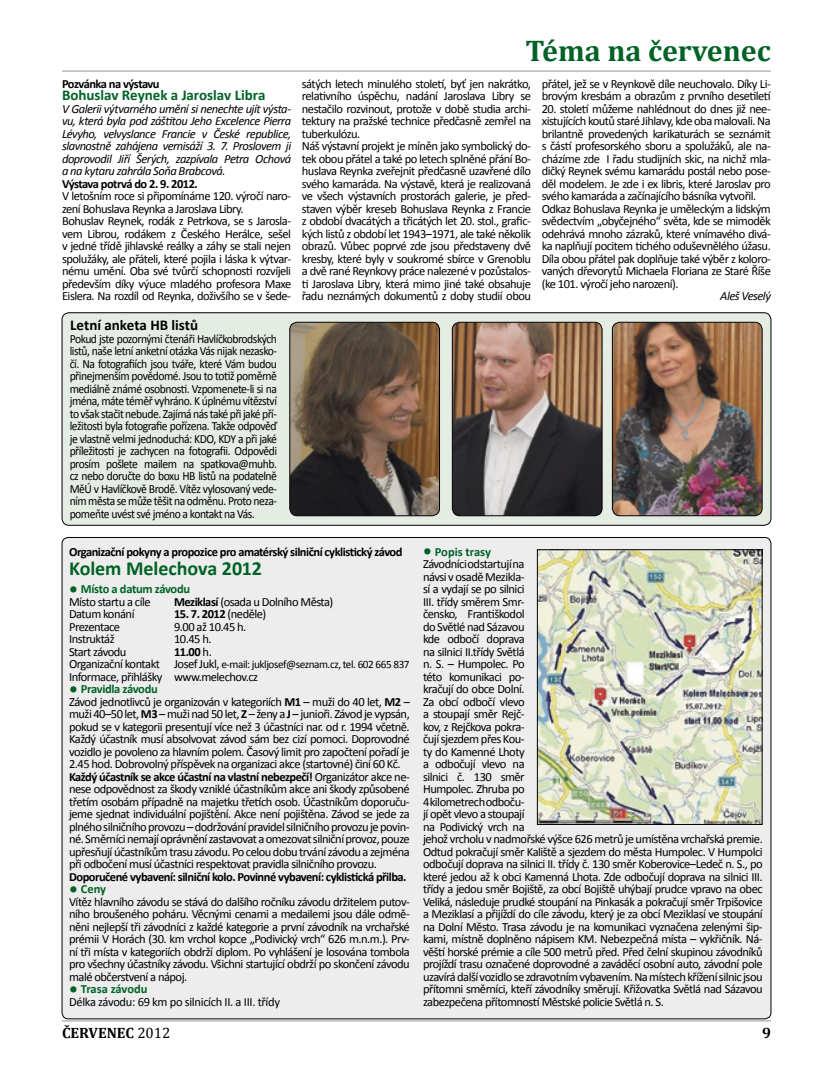
<style>
.page{position:relative;width:833px;height:1081px;background:#fff}
.page>*{position:absolute;margin:0;border:0;box-sizing:border-box;transform-origin:0 0}
.t1{font:700 30px "Cambria";color:#006225}
.t2{font:700 20px "Calibri";letter-spacing:-.005em;color:#006225}
.t3{font:700 15px "Calibri";letter-spacing:-.005em;color:#006225}
.t4{font:700 15px "Calibri";color:#000}
.t5{font:700 15px "Cambria";color:#000}
.t6{font:12.5px/12.5px "Calibri";letter-spacing:-.04em;color:#000}
.t7{font:12.5px/12.5px "Calibri";letter-spacing:-.04em;color:#000;text-align:justify;scale:.93 1}
.t8{font:italic 12.5px/12.5px "Calibri";letter-spacing:-.04em;color:#000;text-align:justify}
.t9{font:700 12.5px "Calibri";letter-spacing:-.04em;color:#000}
.t10{font:700 12.5px/12.5px "Calibri";letter-spacing:-.025em;color:#006225}
.t11{font:11.25px "Calibri";letter-spacing:-.04em;color:#000}
.s1{font-size:17.5px}
.s2{font-weight:400;color:#000}
.s3{font-weight:700}
.s4{font-weight:400}
.s5{font-size:12.5px}
.s6{font-weight:700;font-size:17.5px;color:#006225}
.s7{font-weight:700;color:#006225}
</style>
<div class="page">
<hr style="left:62px;top:71px;width:709px;height:1px;background:#939598">
<hr style="left:62px;top:1020px;width:709px;height:1px;background:#939598">
<div style="left:62px;top:537px;width:709px;height:482px;background:#ededee;border-radius:6px"></div>
<img style="left:539px;top:551px;width:221px;height:271px">
<div style="left:537px;top:549px;width:225px;height:275px;border:1px solid #000"></div>
<div style="left:62px;top:313px;width:709px;height:212px;background:#e4ece4;border-radius:7px"></div>
<div style="left:62px;top:312px;width:709px;height:213px;border:1px solid #000;border-radius:7px"></div>
<img style="left:290px;top:322px;width:149px;height:194px">
<div style="left:290px;top:322px;width:150px;height:194px;border:1px solid #000;border-radius:8px"></div>
<img style="left:612px;top:322px;width:150px;height:194px">
<div style="left:612px;top:322px;width:150px;height:194px;border:1px solid #000;border-radius:8px"></div>
<img style="left:452px;top:322px;width:150px;height:194px">
<div style="left:452px;top:322px;width:150px;height:194px;border:1px solid #000;border-radius:8px"></div>
<p class="t9" style="left:62px;top:76px;width:99px">Pozvánka na výstavu</p>
<p class="t3" style="left:62px;top:86px;width:205px">Bohuslav Reynek a Jaroslav Libra</p>
<p class="t8" style="left:62px;top:102px;width:231px">V Galerii výtvarného umění si nenechte ujít výsta&shy;vu, která byla pod záštitou Jeho Excelence Pierra Lévyho, velvyslance Francie v České republice, slavnostně zahájena vernisáží 3. 7. Proslovem ji doprovodil Jiří Šerých, zazpívala Petra Ochová a na kytaru zahrála Soňa Brabcová.</p>
<p class="t9" style="left:62px;top:176px;width:137px">Výstava potrvá do 2. 9. 2012.</p>
<p class="t6" style="left:62px;top:189px;width:231px">V letošním roce si připomínáme 120. výročí naro&shy;zení Bohuslava Reynka a Jaroslava Libry.<br>Bohuslav Reynek, rodák z Petrkova, se s Jarosla&shy;vem Librou, rodákem z Českého Herálce, sešel v jedné třídě jihlavské reálky a záhy se stali nejen spolužáky, ale přáteli, které pojila i láska k výtvar&shy;nému umění. Oba své tvůrčí schopnosti rozvíjeli především díky výuce mladého profesora Maxe Eislera. Na rozdíl od Reynka, doživšího se v šede-</p>
<p class="t4" style="left:70px;top:316px;width:130px">Letní anketa HB listů</p>
<p class="t7" style="left:70px;top:332px;width:224px">Pokud jste pozornými čtenáři Havlíčkobrodských listů, naše letní anketní otázka Vás nijak nezasko&shy;čí. Na fotografiích jsou tváře, které Vám budou přinejmenším povědomé. Jsou to totiž poměrně mediálně známé osobnosti. Vzpomenete-li si na jména, máte téměř vyhráno. K úplnému vítězství to však stačit nebude. Zajímá nás také při jaké pří&shy;ležitosti byla fotografie pořízena. Takže odpověď je vlastně velmi jednoduchá: KDO, KDY a při jaké příležitosti je zachycen na fotografii. Odpovědi prosím pošlete mailem na spatkova@muhb. cz nebo doručte do boxu HB listů na podatelně MěÚ v Havlíčkově Brodě. Vítěz vylosovaný vede&shy;ním města se může těšit na odměnu. Proto neza&shy;pomeňte uvést své jméno a kontakt na Vás.</p>
<h1 class="t1" style="left:525px;top:32px;width:247px">Téma na červenec</h1>
<p class="t6" style="left:302px;top:77px;width:231px">sátých letech minulého století, byť jen nakrátko, relativního úspěchu, nadání Jaroslava Libry se nestačilo rozvinout, protože v době studia archi&shy;tektury na pražské technice předčasně zemřel na tuberkulózu.<br>Náš výstavní projekt je míněn jako symbolický do&shy;tek obou přátel a také po letech splněné přání Bo&shy;huslava Reynka zveřejnit předčasně uzavřené dílo svého kamaráda. Na výstavě, která je realizovaná ve všech výstavních prostorách galerie, je před&shy;staven výběr kreseb Bohuslava Reynka z Francie z období dvacátých a třicátých let 20. stol., grafic&shy;kých listů z období let 1943–1971, ale také několik obrazů. Vůbec poprvé zde jsou představeny dvě kresby, které byly v soukromé sbírce v Grenoblu a dvě rané Reynkovy práce nalezené v pozůstalos&shy;ti Jaroslava Libry, která mimo jiné také obsahuje řadu neznámých dokumentů z doby studií obou</p>
<p class="t6" style="left:542px;top:77px;width:231px">přátel, jež se v Reynkově díle neuchovalo. Díky Li&shy;brovým kresbám a obrazům z prvního desetiletí</p>
<p class="t6" style="left:542px;top:102px;width:231px">20. století můžeme nahlédnout do dnes již nee&shy;xistujících koutů staré Jihlavy, kde oba malovali. Na brilantně provedených karikaturách se seznámit s částí profesorského sboru a spolužáků, ale na&shy;cházíme zde I řadu studijních skic, na nichž mla&shy;dičký Reynek svému kamarádu postál nebo pose&shy;děl modelem. Je zde i ex libris, které Jaroslav pro svého kamaráda a začínajícího básníka vytvořil.<br>Odkaz Bohuslava Reynka je uměleckým a lidským svědectvím „obyčejného“ světa, kde se mimoděk odehrává mnoho zázraků, které vnímavého divá&shy;ka naplňují pocitem tichého oduševnělého úžasu.<br>Díla obou přátel pak doplňuje také výběr z koloro&shy;vaných dřevorytů Michaela Floriana ze Staré Říše (ke 101. výročí jeho narození).</p>
<p class="t8" style="left:720px;top:289px;width:52px">Aleš Veselý</p>
<p class="t9" style="left:69px;top:544px;width:335px">Organizační pokyny a propozice pro amatérský silniční cyklistický závod</p>
<h2 class="t2" style="left:69px;top:555px;width:194px">Kolem Melechova 2012</h2>
<p class="t10" style="left:69px;top:582px;width:123px"><span class="s1">•</span> Místo a datum závodu<br><span class="s2">Místo startu a cíle</span></p>
<p class="t6" style="left:174px;top:595px;width:161px"><span class="s3">Meziklasí</span> (osada u Dolního Města)</p>
<p class="t6" style="left:69px;top:607px;width:67px">Datum konání</p>
<p class="t9" style="left:174px;top:606px;width:94px">15. 7. 2012 <span class="s4">(neděle)</span></p>
<p class="t6" style="left:69px;top:620px;width:53px">Prezentace</p>
<p class="t6" style="left:174px;top:620px;width:74px">9.00 až 10.45 h.</p>
<p class="t6" style="left:69px;top:632px;width:47px">Instruktáž</p>
<p class="t6" style="left:174px;top:632px;width:39px">10.45 h.</p>
<p class="t6" style="left:69px;top:645px;width:59px">Start závodu</p>
<p class="t9" style="left:174px;top:644px;width:39px">11.00 <span class="s4">h.</span></p>
<p class="t11" style="left:69px;top:657px;width:342px"><span class="s5">Organizační kontakt Josef Jukl,</span> e-mail: jukljosef@seznam.cz, tel. 602 665 837</p>
<p class="t6" style="left:69px;top:670px;width:190px">Informace, přihlášky www.melechov.cz</p>
<p class="t6" style="left:69px;top:682px;width:342px"><span class="s6">•</span> <span class="s7">Pravidla závodu<br></span>Závod jednotlivců je organizován v kategoriích <span class="s3">M1</span> – muži do 40 let, <span class="s3">M2</span> – muži 40–50 let, <span class="s3">M3</span> – muži nad 50 let, <span class="s3">Z</span> – ženy a <span class="s3">J</span> – junioři. Závod je vypsán, pokud se v kategorii presentují více než 3 účastníci nar. od r. 1994 včetně.<br>Každý účastník musí absolvovat závod sám bez cizí pomoci. Doprovodné vozidlo je povoleno za hlavním polem. Časový limit pro započtení pořadí je 2.45 hod. Dobrovolný příspěvek na organizaci akce (startovné) činí 60 Kč.<br><span class="s3">Každý účastník se akce účastní na vlastní nebezpečí!</span> Organizátor akce ne&shy;nese odpovědnost za škody vzniklé účastníkům akce ani škody způsobené třetím osobám případně na majetku třetích osob. Účastníkům doporuču&shy;jeme sjednat individuální pojištění. Akce není pojištěna. Závod se jede za plného silničního provozu – dodržování pravidel silničního provozu je povin&shy;né. Směrníci nemají oprávnění zastavovat a omezovat silniční provoz, pouze upřesňují účastníkům trasu závodu. Po celou dobu trvání závodu a zejména při odbočení musí účastníci respektovat pravidla silničního provozu.</p>
<p class="t9" style="left:69px;top:869px;width:339px">Doporučené vybavení: silniční kolo. Povinné vybavení: cyklistická přilba.</p>
<p class="t6" style="left:69px;top:882px;width:342px"><span class="s6">•</span> <span class="s7">Ceny<br></span>Vítěz hlavního závodu se stává do dalšího ročníku závodu držitelem putov&shy;ního broušeného poháru. Věcnými cenami a medailemi jsou dále odmě&shy;něni nejlepší tři závodníci z každé kategorie a první závodník na vrchařské prémii V Horách (30. km vrchol kopce „Podivický vrch“ 626 m.n.m.). Prv&shy;ní tři místa v kategoriích obdrží diplom. Po vyhlášení je losována tombola pro všechny účastníky závodu. Všichni startující obdrží po skončení závodu malé občerstvení a nápoj.</p>
<p class="t6" style="left:69px;top:982px;width:212px"><span class="s6">•</span> <span class="s7">Trasa závodu<br></span>Délka závodu: 69 km po silnicích II. a III. třídy</p>
<p class="t6" style="left:423px;top:545px;width:341px"><span class="s6">•</span> <span class="s7">Popis trasy<br></span>Závodníci odstartují na<br>návsi v osadě Mezikla-<br>sí a vydají se po silnici<br>III. třídy směrem Smr-<br>čensko, Františkodol<br>do Světlé nad Sázavou<br>kde odbočí doprava<br>na silnici II.třídy Světlá<br>n. S. – Humpolec. Po<br>této komunikaci po-<br>kračují do obce Dolní.<br>Za obcí odbočí vlevo<br>a stoupají směr Rejč-<br>kov, z Rejčkova pokra-<br>čují sjezdem přes Kou-<br>ty do Kamenné Lhoty<br>a odbočují vlevo na<br>silnici č. 130 směr<br>Humpolec. Zhruba po<br>4 kilometrech odboču-<br>jí opět vlevo a stoupají<br>na Podivický vrch na<br>jehož vrcholu v nadmořské výšce 626 metrů je umístěna vrchařská premie.<br>Odtud pokračují směr Kaliště a sjezdem do města Humpolec. V Humpolci odbočují doprava na silnici II. třídy č. 130 směr Koberovice–Ledeč n. S., po které jedou až k obci Kamenná Lhota. Zde odbočují doprava na silnici III. třídy a jedou směr Bojiště, za obcí Bojiště uhýbají prudce vpravo na obec Veliká, následuje prudké stoupání na Pinkasák a pokračují směr Trpišovice a Meziklasí a přijíždí do cíle závodu, který je za obcí Meziklasí ve stoupání na Dolní Město. Trasa závodu je na komunikaci vyznačena zelenými šip&shy;kami, místně doplněno nápisem KM. Nebezpečná místa – vykřičník. Ná&shy;věští horské prémie a cíle 500 metrů před. Před čelní skupinou závodníků projíždí trasu označené doprovodné a zaváděcí osobní auto, závodní pole uzavírá další vozidlo se zdravotním vybavením. Na místech křížení silnic jsou přítomni směrníci, kteří závodníky směrují. Křižovatka Světlá nad Sázavou zabezpečena přítomností Městské policie Světlá n. S.</p>
<p class="t5" style="left:62px;top:1024px;width:110px">ČERVENEC <span class="s4">2012</span></p>
<p class="t5" style="left:762px;top:1024px;width:10px">9</p>
</div>
